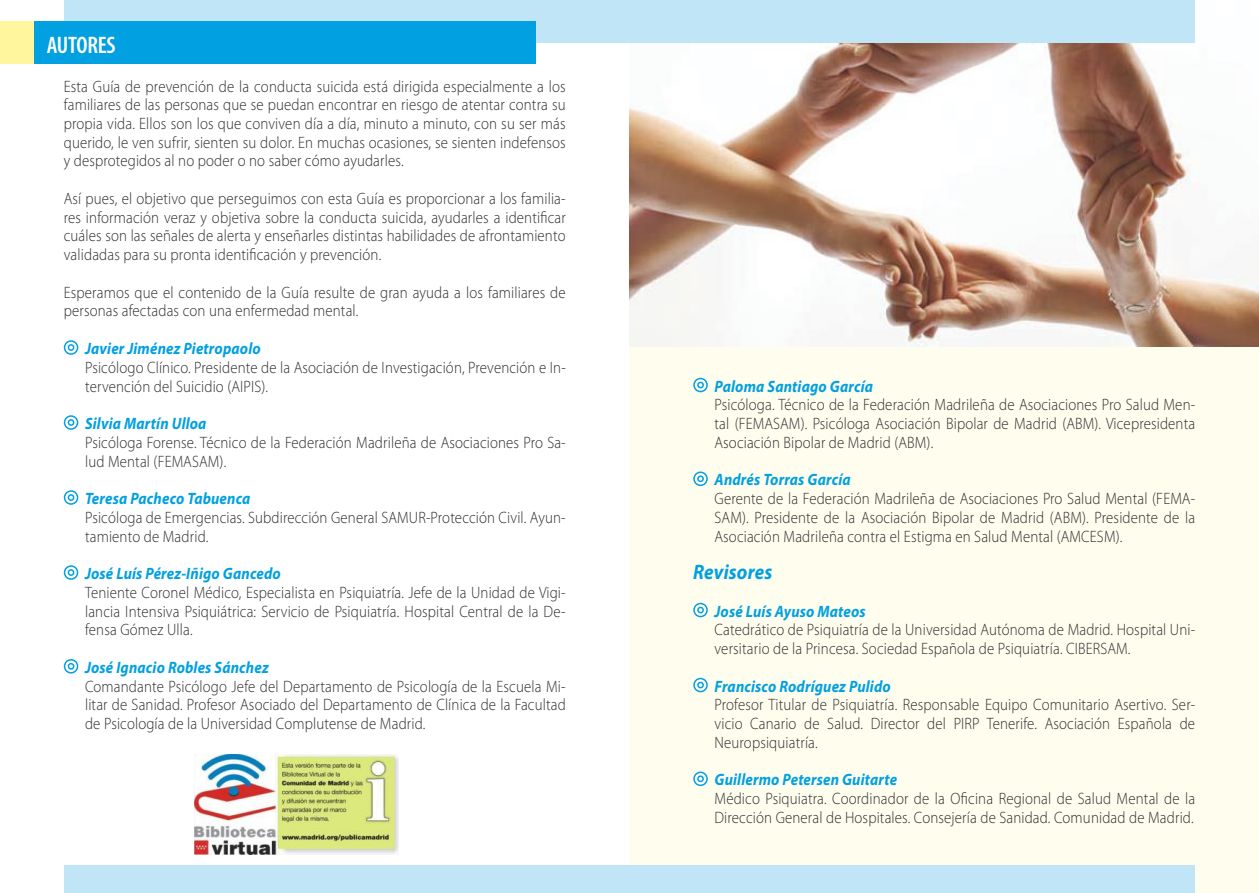
<style>
.page{position:relative;width:1259px;height:893px;background:#fff}
.page>*{position:absolute;margin:0;border:0;box-sizing:border-box;transform-origin:0 0}
.t1{font:600 condensed 24px "Myriad Pro";letter-spacing:-.01em;color:#fff}
.t2{font:italic 700 21px "Myriad Pro";letter-spacing:.01em;color:#00a0e1;scale:.9 1}
.t3{font:300 16.5px/18.8px "Myriad Pro";letter-spacing:.01em;color:#2d2c2e;text-align:justify;scale:.9 1}
.t4{font:italic 700 16.5px "Myriad Pro";letter-spacing:.01em;color:#00a0e1;scale:.9 1}
</style>
<div class="page">
<div style="left:0;top:21px;width:63px;height:43px;background:#fff69d"></div>
<div style="left:64px;top:0;width:565px;height:43px;background:#bfe5f7"></div>
<div style="left:64px;top:865px;width:565px;height:28px;background:#bfe5f7"></div>
<div style="left:34px;top:21px;width:502px;height:43px;background:#00a0e1"></div>
<div style="left:629px;top:0;width:630px;height:893px;background:#fffdee"></div>
<img style="left:629px;top:0;width:630px;height:346px">
<div style="left:629px;top:0;width:566px;height:43px;background:#bfe5f7"></div>
<div style="left:629px;top:865px;width:566px;height:28px;background:#bfe5f7"></div>
<svg style="left:63px;top:340px;width:16px;height:15px"></svg>
<svg style="left:63px;top:415px;width:16px;height:15px"></svg>
<svg style="left:63px;top:490px;width:16px;height:15px"></svg>
<svg style="left:63px;top:565px;width:16px;height:15px"></svg>
<svg style="left:63px;top:659px;width:16px;height:15px"></svg>
<svg style="left:693px;top:377px;width:15px;height:16px"></svg>
<svg style="left:693px;top:471px;width:15px;height:15px"></svg>
<svg style="left:693px;top:602px;width:15px;height:16px"></svg>
<svg style="left:693px;top:677px;width:15px;height:16px"></svg>
<svg style="left:693px;top:771px;width:15px;height:16px"></svg>
<img style="left:194px;top:754px;width:205px;height:101px">
<h1 class="t1" style="left:47px;top:30px;width:70px">AUTORES</h1>
<p class="t3" style="left:64px;top:76px;width:559px">Esta Guía de prevención de la conducta suicida está dirigida especialmente a los familiares de las personas que se puedan encontrar en riesgo de atentar contra su propia vida. Ellos son los que conviven día a día, minuto a minuto, con su ser más querido, le ven sufrir, sienten su dolor. En muchas ocasiones, se sienten indefensos y desprotegidos al no poder o no saber cómo ayudarles.</p>
<p class="t3" style="left:64px;top:189px;width:559px">Así pues, el objetivo que perseguimos con esta Guía es proporcionar a los familia&shy;res información veraz y objetiva sobre la conducta suicida, ayudarles a identificar cuáles son las señales de alerta y enseñarles distintas habilidades de afrontamiento validadas para su pronta identificación y prevención.</p>
<p class="t3" style="left:64px;top:283px;width:559px">Esperamos que el contenido de la Guía resulte de gran ayuda a los familiares de personas afectadas con una enfermedad mental.</p>
<p class="t4" style="left:85px;top:338px;width:197px">Javier Jiménez Pietropaolo</p>
<p class="t3" style="left:85px;top:358px;width:535px">Psicólogo Clínico. Presidente de la Asociación de Investigación, Prevención e In&shy;tervención del Suicidio (AIPIS).</p>
<p class="t4" style="left:85px;top:413px;width:136px">Silvia Martín Ulloa</p>
<p class="t3" style="left:85px;top:433px;width:535px">Psicóloga Forense. Técnico de la Federación Madrileña de Asociaciones Pro Sa&shy;lud Mental (FEMASAM).</p>
<p class="t4" style="left:85px;top:488px;width:185px">Teresa Pacheco Tabuenca</p>
<p class="t3" style="left:85px;top:508px;width:535px">Psicóloga de Emergencias. Subdirección General SAMUR-Protección Civil. Ayun&shy;tamiento de Madrid.</p>
<p class="t4" style="left:85px;top:563px;width:219px">José Luís Pérez-Iñigo Gancedo</p>
<p class="t3" style="left:85px;top:583px;width:535px">Teniente Coronel Médico, Especialista en Psiquiatría. Jefe de la Unidad de Vigi&shy;lancia Intensiva Psiquiátrica: Servicio de Psiquiatría. Hospital Central de la De&shy;fensa Gómez Ulla.</p>
<p class="t4" style="left:85px;top:656px;width:205px">José Ignacio Robles Sánchez</p>
<p class="t3" style="left:85px;top:676px;width:535px">Comandante Psicólogo Jefe del Departamento de Psicología de la Escuela Mi&shy;litar de Sanidad. Profesor Asociado del Departamento de Clínica de la Facultad de Psicología de la Universidad Complutense de Madrid.</p>
<p class="t4" style="left:714px;top:375px;width:178px">Paloma Santiago García</p>
<p class="t3" style="left:714px;top:395px;width:535px">Psicóloga. Técnico de la Federación Madrileña de Asociaciones Pro Salud Men&shy;tal (FEMASAM). Psicóloga Asociación Bipolar de Madrid (ABM). Vicepresidenta Asociación Bipolar de Madrid (ABM).</p>
<p class="t4" style="left:714px;top:469px;width:153px">Andrés Torras García</p>
<p class="t3" style="left:714px;top:489px;width:535px">Gerente de la Federación Madrileña de Asociaciones Pro Salud Mental (FEMA-SAM). Presidente de la Asociación Bipolar de Madrid (ABM). Presidente de la Asociación Madrileña contra el Estigma en Salud Mental (AMCESM).</p>
<p class="t2" style="left:693px;top:558px;width:89px">Revisores</p>
<p class="t4" style="left:714px;top:600px;width:170px">José Luís Ayuso Mateos</p>
<p class="t3" style="left:714px;top:620px;width:535px">Catedrático de Psiquiatría de la Universidad Autónoma de Madrid. Hospital Uni&shy;versitario de la Princesa. Sociedad Española de Psiquiatría. CIBERSAM.</p>
<p class="t4" style="left:714px;top:675px;width:197px">Francisco Rodríguez Pulido</p>
<p class="t3" style="left:714px;top:695px;width:535px">Profesor Titular de Psiquiatría. Responsable Equipo Comunitario Asertivo. Ser&shy;vicio Canario de Salud. Director del PIRP Tenerife. Asociación Española de Neuropsiquiatría.</p>
<p class="t4" style="left:714px;top:769px;width:204px">Guillermo Petersen Guitarte</p>
<p class="t3" style="left:714px;top:789px;width:535px">Médico Psiquiatra. Coordinador de la Oficina Regional de Salud Mental de la<br>Dirección General de Hospitales. Consejería de Sanidad. Comunidad de Madrid.</p>
</div>
